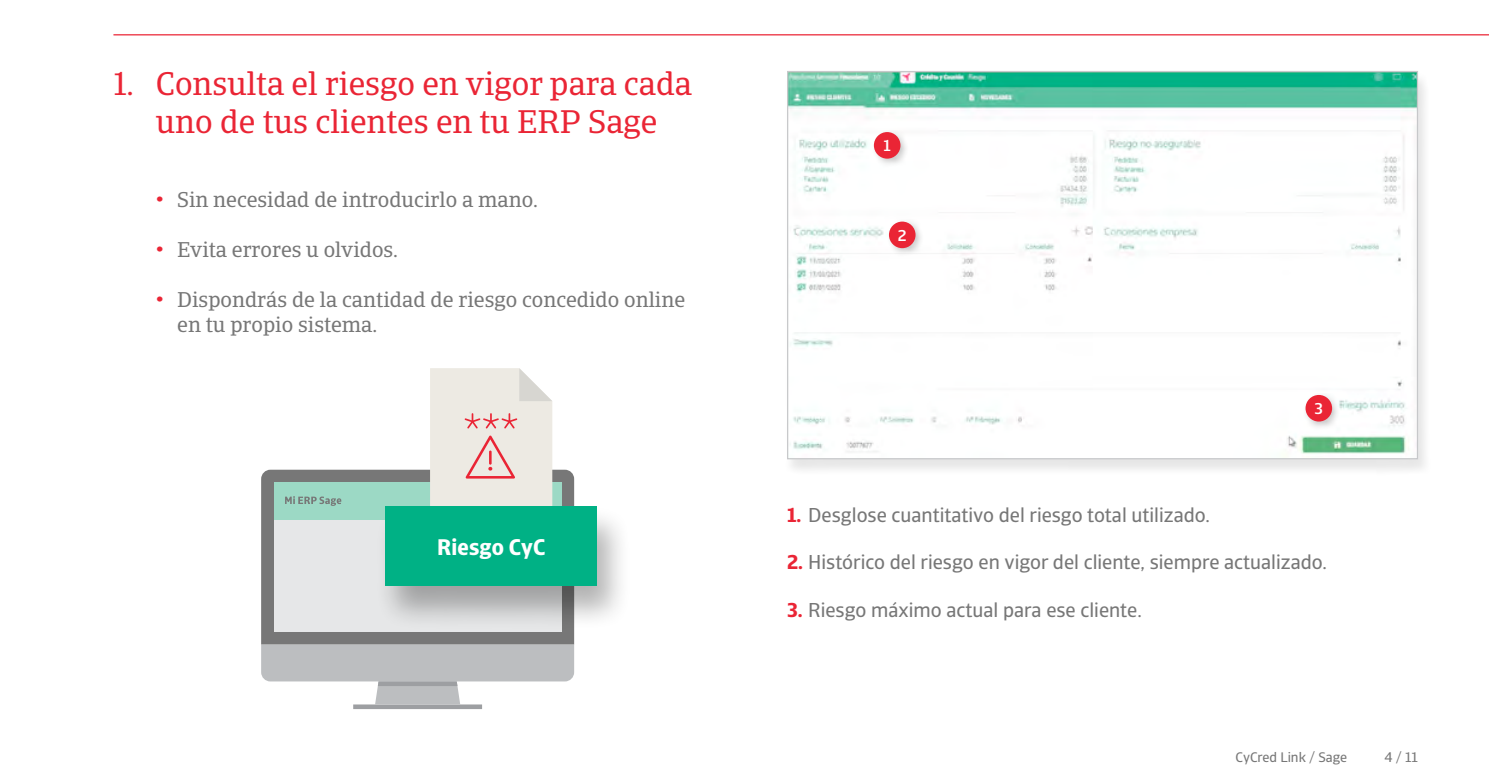
<style>
.page{position:relative;width:1489px;height:780px;background:#fff}
.page>*{position:absolute;margin:0;border:0;box-sizing:border-box;transform-origin:0 0}
.t1{font:32.5px/37.5px "Catalana";color:#ea2535;text-align:center}
.t2{font:700 22.5px "Catalana Sans";letter-spacing:.01em;color:#fff}
.t3{font:21.25px/25px "Catalana";color:#777}
.t4{font:20px "Catalana Sans";color:#777}
.t5{font:500 15.5px "Catalana Sans";color:#fff}
.t6{font:13.75px "Catalana Sans";color:#777}
.s1{font-weight:700;color:#ea2535}
</style>
<div class="page">
<hr style="left:113px;top:34px;width:1375px;height:1px;background:#ea2535">
<div style="left:784px;top:73px;width:646px;height:403px;background:#000;opacity:.1"></div>
<img style="left:789px;top:73px;width:626px;height:384px">
<div style="left:261px;top:469px;width:313px;height:175px;background:#777"></div>
<div style="left:274px;top:482px;width:287px;height:150px;background:#e6e7e8"></div>
<svg style="left:261px;top:644px;width:313px;height:65px"></svg>
<div style="left:378px;top:681px;width:79px;height:5px;background:#9d9fa2"></div>
<div style="left:274px;top:482px;width:287px;height:37px;background:#9cd9c5"></div>
<svg style="left:285px;top:496px;width:56px;height:10px"></svg>
<svg style="left:430px;top:368px;width:122px;height:136px;background:#ece3dd"></svg>
<div style="left:374px;top:504px;width:259px;height:127px;background:#000;opacity:.3"></div>
<div style="left:385px;top:506px;width:211px;height:80px;background:#00b185"></div>
<div style="left:871px;top:130px;width:37px;height:37px;background:#000;opacity:.2"></div>
<div style="left:873px;top:132px;width:27px;height:27px;background:#ea2535;border-radius:50%"></div>
<div style="left:886px;top:219px;width:37px;height:38px;background:#000;opacity:.2"></div>
<div style="left:888px;top:221px;width:27px;height:27px;background:#ea2535;border-radius:50%"></div>
<div style="left:1303px;top:393px;width:37px;height:37px;background:#000;opacity:.2"></div>
<div style="left:1305px;top:395px;width:26px;height:26px;background:#ea2535;border-radius:50%"></div>
<p class="t1" style="left:113px;top:66px;width:580px">1. Consulta el riesgo en vigor para cada uno de tus clientes en tu ERP Sage</p>
<p class="t3" style="left:156px;top:188px;width:383px"><span class="s1">•</span> Sin necesidad de introducirlo a mano.</p>
<p class="t3" style="left:156px;top:238px;width:244px"><span class="s1">•</span> Evita errores u olvidos.</p>
<p class="t3" style="left:177px;top:288px;width:509px;text-indent:-21px"><span class="s1">•</span> Dispondrás de la cantidad de riesgo concedido online en tu propio sistema.</p>
<p class="t2" style="left:437px;top:533px;width:110px">Riesgo CyC</p>
<p class="t5" style="left:883px;top:136px;width:9px">1</p>
<p class="t5" style="left:897px;top:226px;width:10px">2</p>
<p class="t5" style="left:1314px;top:399px;width:10px">3</p>
<p class="t4" style="left:787px;top:503px;width:424px"><span class="s1">1.</span> Desglose cuantitativo del riesgo total utilizado.</p>
<p class="t4" style="left:787px;top:550px;width:541px"><span class="s1">2.</span> Histórico del riesgo en vigor del cliente, siempre actualizado.</p>
<p class="t4" style="left:787px;top:598px;width:356px"><span class="s1">3.</span> Riesgo máximo actual para ese cliente.</p>
<p class="t6" style="left:1235px;top:748px;width:113px">CyCred Link / Sage</p>
<p class="t6" style="left:1384px;top:748px;width:35px">4 / 11</p>
</div>
